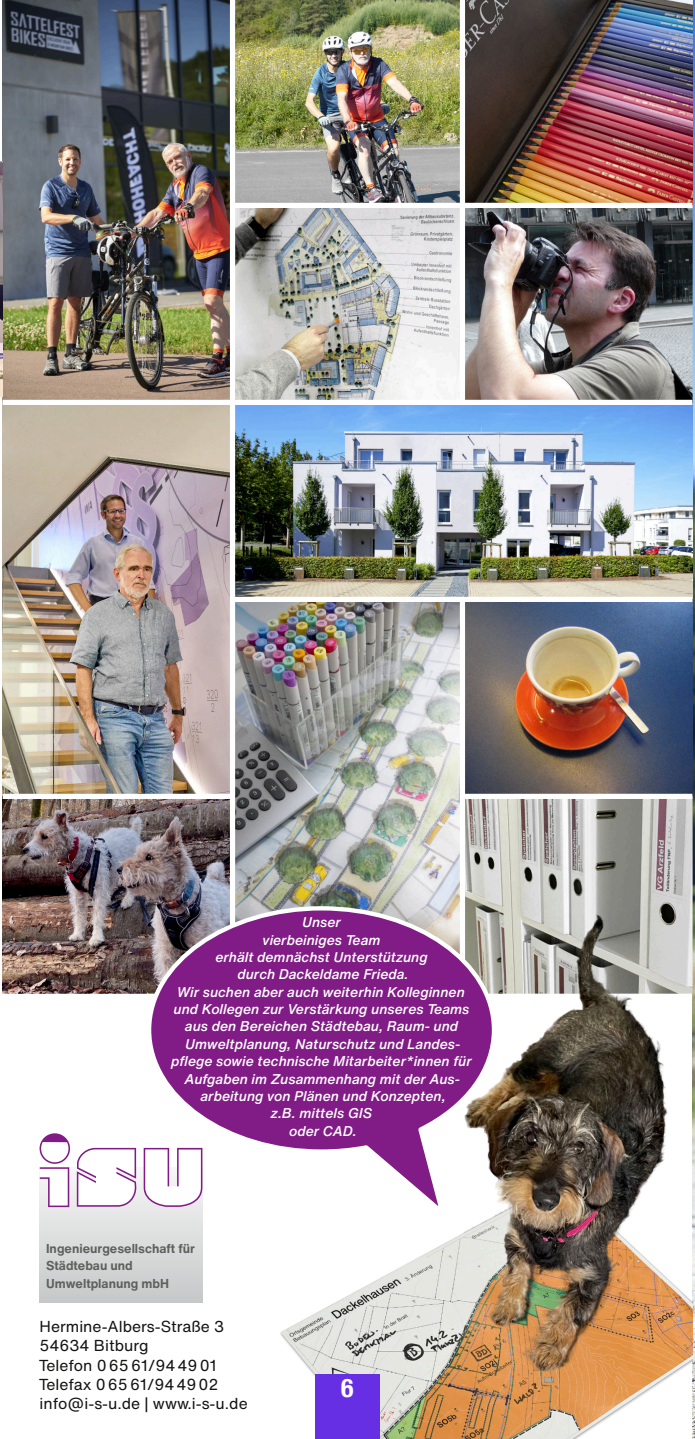
<style>
.page{position:relative;width:695px;height:1439px;background:#fff}
.page>*{position:absolute;margin:0;border:0;box-sizing:border-box;transform-origin:0 0}
.t1{font:700 condensed 25.72px "Helvetica Neue";color:#fff}
.t2{font:15.58px/19.1px "Helvetica Now Text";color:#131311}
.t3{font:italic 500 13.83px/17.3px "Helvetica Now Text";color:#fff;text-align:center}
.t4{font:700 12.78px/17.7px "Helvetica Now Text";color:#5f5f5e}
</style>
<div class="page">
<img style="left:692px;top:0;width:2px;height:1439px">
<img style="left:3px;top:0;width:689px;height:993px">
<div style="left:230px;top:0;width:5px;height:993px;background:#fff"></div>
<div style="left:460px;top:0;width:5px;height:402px;background:#fff"></div>
<div style="left:460px;top:599px;width:5px;height:394px;background:#fff"></div>
<div style="left:232px;top:203px;width:460px;height:5px;background:#fff"></div>
<div style="left:3px;top:400px;width:689px;height:5px;background:#fff"></div>
<div style="left:232px;top:597px;width:460px;height:5px;background:#fff"></div>
<div style="left:462px;top:794px;width:230px;height:5px;background:#fff"></div>
<div style="left:3px;top:794px;width:229px;height:5px;background:#fff"></div>
<img style="left:0;top:162px;width:3px;height:235px">
<img style="left:280px;top:915px;width:412px;height:524px">
<svg style="left:40px;top:1167px;width:163px;height:135px;background:#d7d7d8"></svg>
<svg style="left:40px;top:1133px;width:30px;height:74px"></svg>
<svg style="left:77px;top:1148px;width:59px;height:58px"></svg>
<svg style="left:145px;top:904px;width:353px;height:320px;fill:#811b86"></svg>
<div style="left:315px;top:1374px;width:65px;height:65px;background:#672fe4"></div>
<p class="t3" style="left:171px;top:913px;width:302px">Unser<br>vierbeiniges Team<br>erhält demnächst Unterstützung<br>durch Dackeldame Frieda.<br>Wir suchen aber auch weiterhin Kolleginnen und Kollegen zur Verstärkung unseres Teams aus den Bereichen Städtebau, Raum- und<br>Umweltplanung, Naturschutz und Landes&shy;pflege sowie technische Mitarbeiter*innen für<br>Aufgaben im Zusammenhang mit der Aus&shy;arbeitung von Plänen und Konzepten,<br>z.B. mittels GIS<br>oder CAD.</p>
<p class="t4" style="left:46px;top:1239px;width:150px">Ingenieurgesellschaft für<br>Städtebau und<br>Umweltplanung mbH</p>
<p class="t2" style="left:39px;top:1317px;width:210px">Hermine-Albers-Straße 3<br>54634 Bitburg<br>Telefon 0 65 61/94 49 01<br>Telefax 0 65 61/94 49 02 info@i-s-u.de | www.i-s-u.de</p>
<p class="t1" style="left:341px;top:1372px;width:14px">6</p>
</div>
